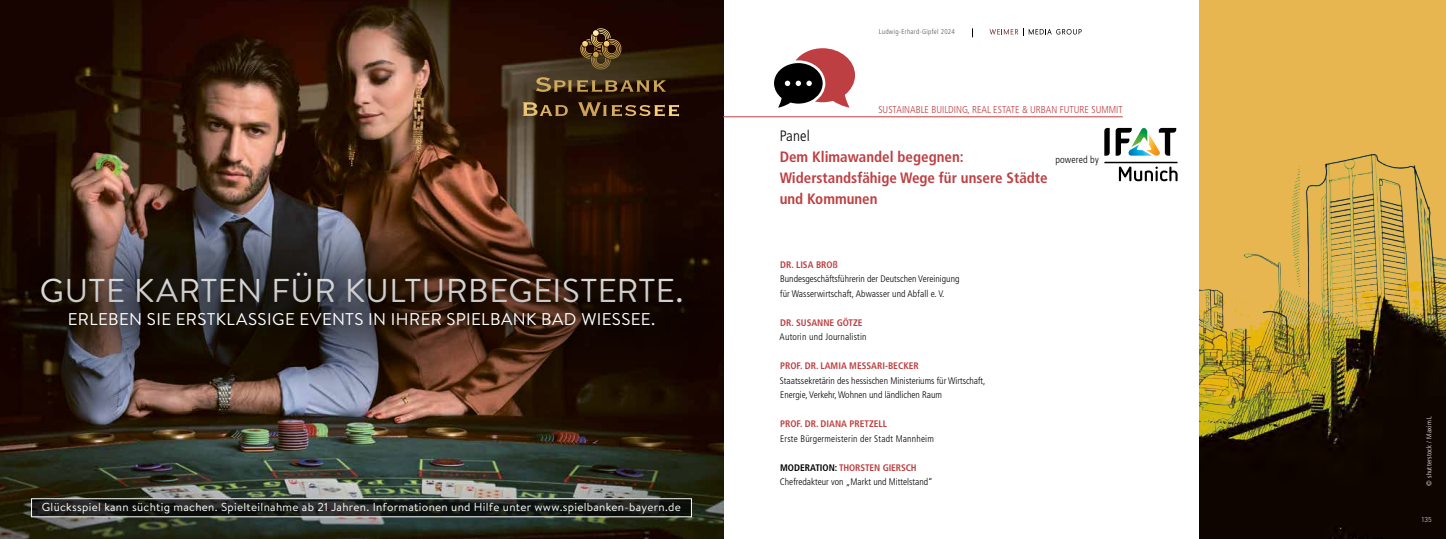
<style>
.page{position:relative;width:1446px;height:539px;background:#fff}
.page>*{position:absolute;margin:0;border:0;box-sizing:border-box;transform-origin:0 0}
.t1{font:33px "Brandon Text";letter-spacing:.015em;color:#fff}
.t2{font:17px "Brandon Text";letter-spacing:.025em;color:#fff}
.t3{font:700 condensed 15px/21px "Frutiger LT Std";color:#be3f42}
.t4{font:300 condensed 15px "Frutiger LT Std";letter-spacing:.01em;color:#000}
.t5{font:11.6px "Brandon Text";letter-spacing:.025em;color:#fff}
.t6{font:300 condensed 10px "Frutiger LT Std";color:#be3f42}
.t7{font:300 condensed 10px "Frutiger LT Std";letter-spacing:.01em;color:#000}
.t8{font:300 condensed 9.5px/14.5px "Frutiger LT Std";color:#000}
.t9{font:700 condensed 9.5px "Frutiger LT Std";color:#be3f42}
.t10{font:300 condensed 9.5px "Frutiger LT Std";letter-spacing:.02em;color:#000}
.t11{font:300 condensed 7px "Frutiger LT Std";letter-spacing:.04em;color:#57544b}
.t12{font:300 condensed 7px "Frutiger LT Std";letter-spacing:.03em;color:#fff}
.t13{font:300 7px "DIN Pro";color:#fff}
.s1{font-weight:700}
.s2{font-weight:700;color:#be3f42}
</style>
<div class="page">
<svg style="left:989px;top:29px;width:92px;height:7px"></svg>
<svg style="left:1199px;top:0;width:247px;height:539px;fill:#e7b651"></svg>
<svg style="left:774px;top:48px;width:81px;height:60px"></svg>
<img style="left:0;top:0;width:723px;height:539px">
<img style="left:582px;top:28px;width:40px;height:32px">
<img style="left:536px;top:77px;width:130px;height:15px">
<img style="left:523px;top:102px;width:156px;height:14px">
<div style="left:0;top:188px;width:723px;height:200px;background:#000;opacity:.5"></div>
<div style="left:0;top:227px;width:723px;height:183px;background:#000;opacity:.5"></div>
<svg style="left:33px;top:500px;width:657px;height:15px"></svg>
<div style="left:31px;top:498px;width:661px;height:19px;border:1px solid #fff"></div>
<hr style="left:723px;top:116px;width:400px;height:1px;background:#be3f42">
<svg style="left:1104px;top:128px;width:5px;height:28px"></svg>
<svg style="left:1115px;top:128px;width:61px;height:28px"></svg>
<svg style="left:1104px;top:162px;width:73px;height:19px"></svg>
<h1 class="t1" style="left:40px;top:268px;width:645px">GUTE KARTEN FÜR KULTURBEGEISTERTE.</h1>
<h2 class="t2" style="left:68px;top:307px;width:589px">ERLEBEN SIE ERSTKLASSIGE EVENTS IN IHRER SPIELBANK BAD WIESSEE.</h2>
<p class="t5" style="left:42px;top:499px;width:640px">Glücksspiel kann süchtig machen. Spielteilnahme ab 21 Jahren. Informationen und Hilfe unter www.spielbanken-bayern.de</p>
<p class="t11" style="left:879px;top:28px;width:78px">Ludwig-Erhard-Gipfel 2024</p>
<p class="t6" style="left:878px;top:104px;width:246px">SUSTAINABLE BUILDING, REAL ESTATE &amp; URBAN FUTURE SUMMIT</p>
<h3 class="t4" style="left:780px;top:127px;width:32px">Panel</h3>
<h3 class="t3" style="left:780px;top:146px;width:270px">Dem Klimawandel begegnen:<br>Widerstandsfähige Wege für unsere Städte und Kommunen</h3>
<p class="t7" style="left:1055px;top:154px;width:45px">powered by</p>
<p class="t9" style="left:780px;top:258px;width:59px">DR. LISA BROß</p>
<p class="t8" style="left:780px;top:271px;width:181px">Bundesgeschäftsführerin der Deutschen Vereinigung für Wasserwirtschaft, Abwasser und Abfall e. V.</p>
<p class="t9" style="left:780px;top:316px;width:84px">DR. SUSANNE GÖTZE</p>
<p class="t10" style="left:779px;top:331px;width:88px">Autorin und Journalistin</p>
<p class="t9" style="left:780px;top:360px;width:140px">PROF. DR. LAMIA MESSARI-BECKER</p>
<p class="t8" style="left:780px;top:373px;width:207px">Staatssekretärin des hessischen Ministeriums für Wirtschaft,<br>Energie, Verkehr, Wohnen und ländlichen Raum</p>
<p class="t9" style="left:780px;top:418px;width:108px">PROF. DR. DIANA PRETZELL</p>
<p class="t10" style="left:780px;top:433px;width:155px">Erste Bürgermeisterin der Stadt Mannheim</p>
<p class="t8" style="left:780px;top:460px;width:154px"><span class="s1">MODERATION:</span> <span class="s2">THORSTEN GIERSCH<br></span>Chefredakteur von „Markt und Mittelstand“</p>
<p class="t12" style="left:1425px;top:485px;width:71px;rotate:-90deg">© shutterstock / Maxim L</p>
<p class="t13" style="left:1421px;top:514px;width:12px">135</p>
</div>
